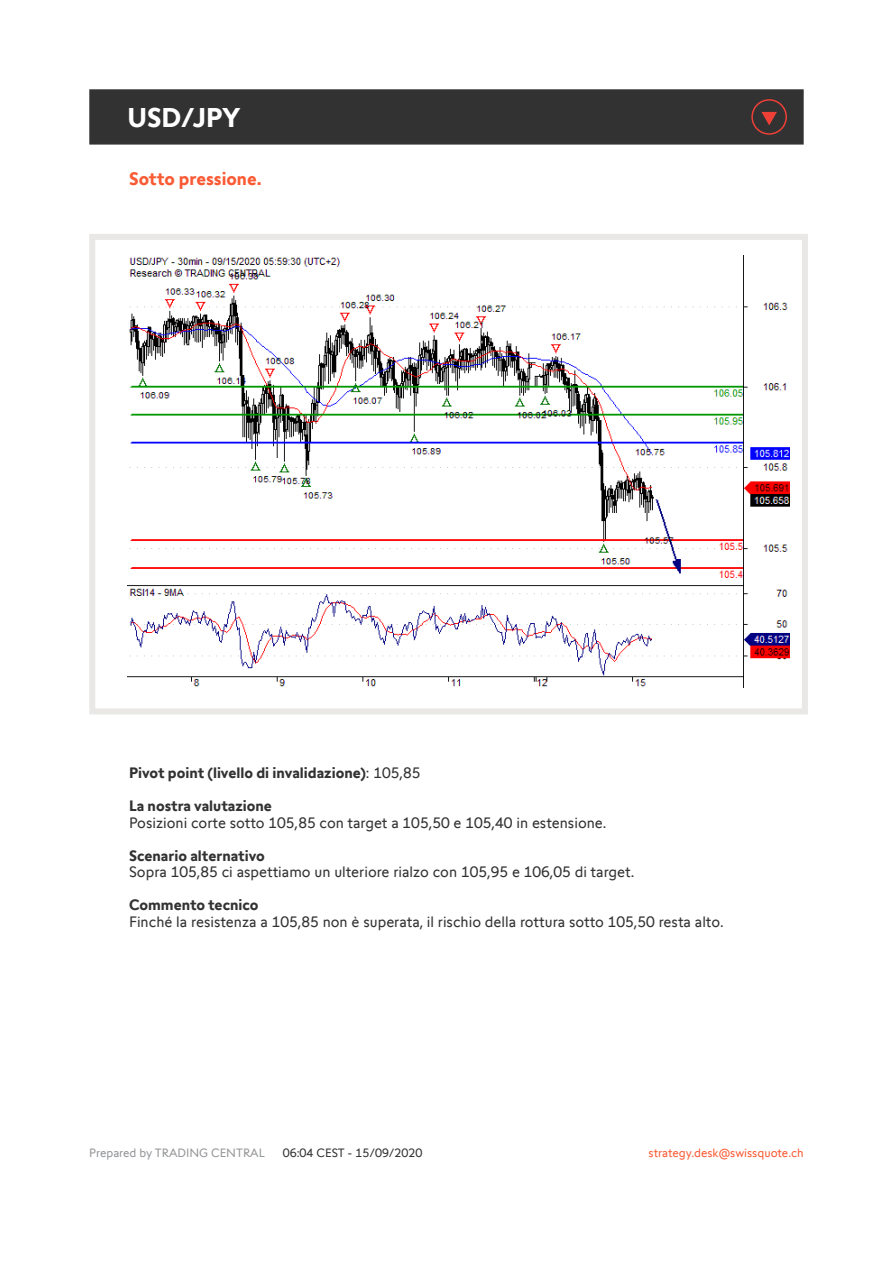
<style>
.page{position:relative;width:893px;height:1263px;background:#fff}
.page>*{position:absolute;margin:0;border:0;box-sizing:border-box;transform-origin:0 0}
.t1{font:700 27px "Swissquote CT";color:#fff}
.t2{font:700 18px "Swissquote CT";color:#fa5b35}
.t3{font:15px "Swissquote CT";color:#323232}
.t4{font:700 15px "Swissquote CT";color:#323232}
.t5{font:12px "Swissquote CT";color:#fa5b35}
.t6{font:12px "Swissquote CT";color:#939598}
.t7{font:12px "Swissquote CT";color:#323232}
.s1{font-weight:400}
</style>
<div class="page">
<div style="left:89px;top:234px;width:719px;height:480px;border:6px solid #e9e8e7"></div>
<div style="left:89px;top:89px;width:715px;height:56px;background:#323232;border:2px solid #323232"></div>
<img style="left:128px;top:255px;width:661px;height:432px">
<svg style="left:751px;top:99px;width:36px;height:36px"></svg>
<h1 class="t1" style="left:128px;top:101px;width:114px">USD/JPY</h1>
<p class="t2" style="left:129px;top:168px;width:134px">Sotto pressione.</p>
<p class="t4" style="left:129px;top:764px;width:293px">Pivot point (livello di invalidazione)<span class="s1">: 105,85</span></p>
<p class="t4" style="left:129px;top:797px;width:144px">La nostra valutazione</p>
<p class="t3" style="left:129px;top:814px;width:479px">Posizioni corte sotto 105,85 con target a 105,50 e 105,40 in estensione.</p>
<p class="t4" style="left:129px;top:846px;width:137px">Scenario alternativo</p>
<p class="t3" style="left:129px;top:863px;width:507px">Sopra 105,85 ci aspettiamo un ulteriore rialzo con 105,95 e 106,05 di target.</p>
<p class="t4" style="left:129px;top:896px;width:131px">Commento tecnico</p>
<p class="t3" style="left:129px;top:913px;width:596px">Finché la resistenza a 105,85 non è superata, il rischio della rottura sotto 105,50 resta alto.</p>
<p class="t6" style="left:89px;top:1145px;width:177px">Prepared by TRADING CENTRAL</p>
<p class="t7" style="left:283px;top:1145px;width:141px">06:04 CEST - 15/09/2020</p>
<p class="t5" style="left:649px;top:1145px;width:157px">strategy.desk@swissquote.ch</p>
</div>
